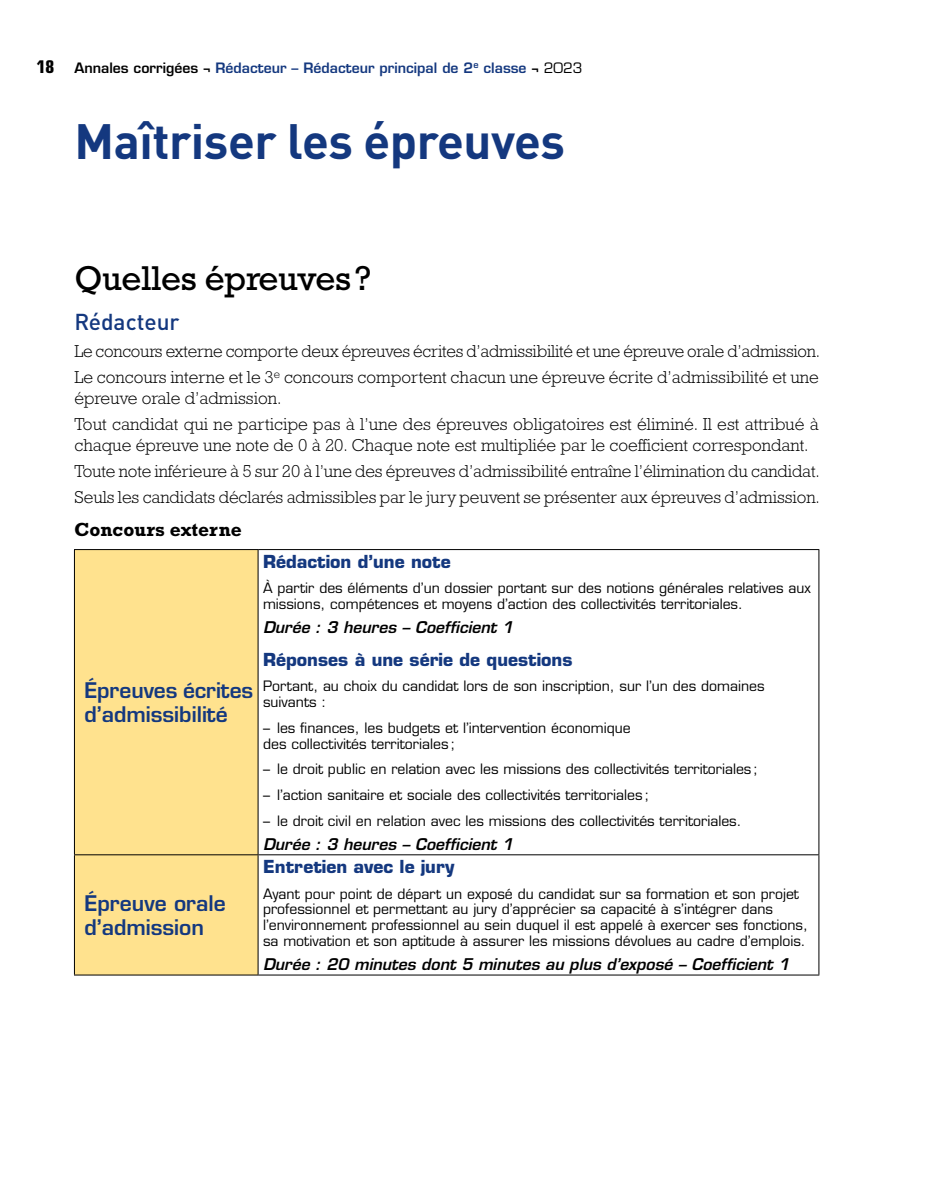
<style>
.page{position:relative;width:943px;height:1191px;background:#fff}
.page>*{position:absolute;margin:0;border:0;box-sizing:border-box;transform-origin:0 0}
.t1{font:700 49px "DIN Pro";letter-spacing:-.01em;color:#14387f}
.t2{font:35px "Rockwell Std";letter-spacing:-.01em;color:#000}
.t3{font:500 22.75px "DIN Pro";color:#14387f}
.t4{font:600 21px/24.5px "Eurostile LT Std";color:#14387f}
.t5{font:700 19.25px "Rockwell Std";color:#000}
.t6{font:300 17.5px/25.9px "Rockwell Std";letter-spacing:-.005em;color:#000}
.t7{font:700 17.5px "Eurostile LT Std";color:#14387f}
.t8{font:italic 600 15.75px "Eurostile LT Std";color:#000}
.t9{font:14px/15.8px "Eurostile LT Std";color:#000}
.t10{font:600 14px "Eurostile LT Std";color:#14387f}
.s1{font-weight:700;font-stretch:condensed;font-size:17.5px;color:#000}
.s2{color:#000}
.s3{font-weight:400;color:#000}
</style>
<div class="page">
<div style="left:75px;top:550px;width:183px;height:424px;background:#ffe28e"></div>
<hr style="left:74px;top:549px;width:184px;height:1px;background:#000">
<hr style="left:74px;top:550px;width:1px;height:304px;background:#000">
<hr style="left:258px;top:549px;width:561px;height:1px;background:#000">
<hr style="left:258px;top:550px;width:1px;height:304px;background:#000">
<hr style="left:818px;top:550px;width:1px;height:304px;background:#000">
<hr style="left:74px;top:854px;width:184px;height:1px;background:#000">
<hr style="left:74px;top:855px;width:1px;height:119px;background:#000">
<hr style="left:258px;top:854px;width:561px;height:1px;background:#000">
<hr style="left:258px;top:855px;width:1px;height:119px;background:#000">
<hr style="left:818px;top:855px;width:1px;height:119px;background:#000">
<hr style="left:74px;top:974px;width:184px;height:1px;background:#000">
<hr style="left:258px;top:974px;width:561px;height:1px;background:#000">
<p class="t10" style="left:37px;top:59px;width:547px"><span class="s1">18</span> <span class="s2">Annales corrigées</span> <sub>¬</sub> Rédacteur – Rédacteur principal de 2<sup>e</sup> classe <sub>¬</sub> <span class="s3">2023</span></p>
<h1 class="t1" style="left:74px;top:100px;width:492px">Maîtriser les épreuves</h1>
<h2 class="t2" style="left:74px;top:258px;width:298px">Quelles épreuves?</h2>
<h3 class="t3" style="left:74px;top:304px;width:107px">Rédacteur</h3>
<p class="t6" style="left:74px;top:338px;width:747px">Le concours externe comporte deux épreuves écrites d’admissibilité et une épreuve orale d’admission.<br>Le concours interne et le 3<sup>e</sup> concours comportent chacun une épreuve écrite d’admissibilité et une</p>
<p class="t6" style="left:74px;top:385px;width:746px">épreuve orale d’admission.<br>Tout candidat qui ne participe pas à l’une des épreuves obligatoires est éliminé. Il est attribué à</p>
<p class="t6" style="left:74px;top:432px;width:747px">chaque épreuve une note de 0 à 20. Chaque note est multipliée par le coefficient correspondant.<br>Toute note inférieure à 5 sur 20 à l’une des épreuves d’admissibilité entraîne l’élimination du candidat.<br>Seuls les candidats déclarés admissibles par le jury peuvent se présenter aux épreuves d’admission.</p>
<h3 class="t5" style="left:74px;top:518px;width:169px">Concours externe</h3>
<h3 class="t4" style="left:84px;top:678px;width:170px">Épreuves écrites d’admissibilité</h3>
<h3 class="t4" style="left:84px;top:890px;width:143px">Épreuve orale d’admission</h3>
<p class="t7" style="left:263px;top:550px;width:189px">Rédaction d’une note</p>
<p class="t9" style="left:263px;top:580px;width:549px">À partir des éléments d’un dossier portant sur des notions générales relatives aux missions, compétences et moyens d’action des collectivités territoriales.</p>
<p class="t8" style="left:263px;top:617px;width:252px">Durée : 3 heures – Coefficient 1</p>
<p class="t7" style="left:263px;top:648px;width:311px">Réponses à une série de questions</p>
<p class="t9" style="left:263px;top:678px;width:503px">Portant, au choix du candidat lors de son inscription, sur l’un des domaines suivants :</p>
<p class="t9" style="left:263px;top:720px;width:369px">– les finances, les budgets et l’intervention économique des collectivités territoriales;</p>
<p class="t9" style="left:263px;top:761px;width:496px">– le droit public en relation avec les missions des collectivités territoriales;</p>
<p class="t9" style="left:263px;top:787px;width:387px">– l’action sanitaire et sociale des collectivités territoriales;</p>
<p class="t9" style="left:263px;top:812px;width:480px">– le droit civil en relation avec les missions des collectivités territoriales.</p>
<p class="t8" style="left:263px;top:834px;width:252px">Durée : 3 heures – Coefficient 1</p>
<p class="t7" style="left:263px;top:855px;width:193px">Entretien avec le jury</p>
<p class="t9" style="left:263px;top:885px;width:546px">Ayant pour point de départ un exposé du candidat sur sa formation et son projet professionnel et permettant au jury d’apprécier sa capacité à s’intégrer dans l’environnement professionnel au sein duquel il est appelé à exercer ses fonctions, sa motivation et son aptitude à assurer les missions dévolues au cadre d’emplois.</p>
<p class="t8" style="left:263px;top:954px;width:528px">Durée : 20 minutes dont 5 minutes au plus d’exposé – Coefficient 1</p>
</div>
